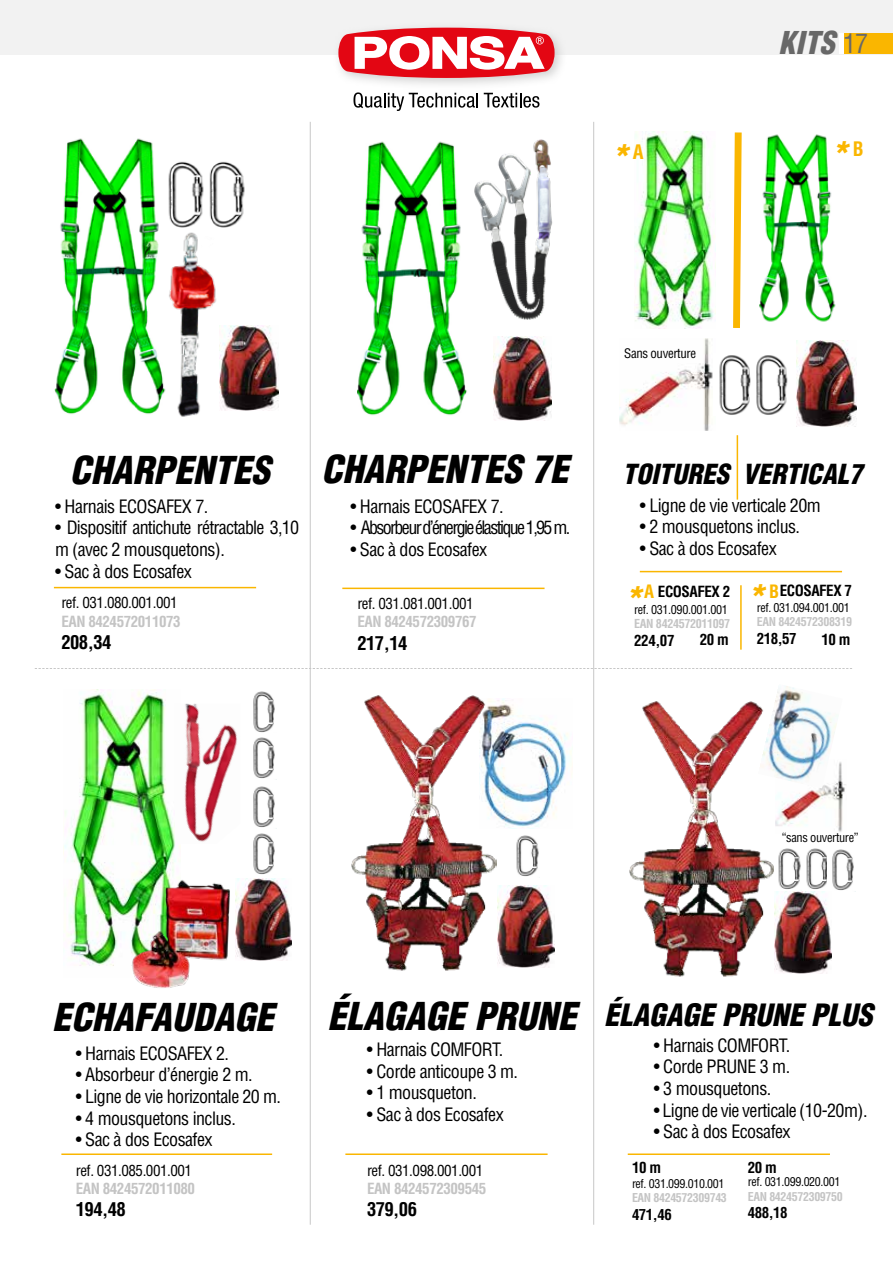
<style>
.page{position:relative;width:893px;height:1263px;background:#fff}
.page>*{position:absolute;margin:0;border:0;box-sizing:border-box;transform-origin:0 0}
.t1{font:italic 900 condensed 37.5px "Helvetica LT Std";color:#000}
.t2{font:italic 900 condensed 34.5px "Helvetica LT Std";color:#fab600}
.t3{font:italic 900 condensed 30.75px "Helvetica LT Std";color:#686868}
.t4{font:italic 900 condensed 30px "Helvetica LT Std";color:#000}
.t5{font:italic 900 condensed 27px "Helvetica LT Std";color:#000}
.t6{font:700 condensed 19.5px "Helvetica LT Std";color:#fab600}
.t7{font:700 condensed 18.6px "Helvetica LT Std";letter-spacing:-.03em;color:#000}
.t8{font:condensed 18px/21.6px "Helvetica LT Std";letter-spacing:-.03em;color:#000}
.t9{font:condensed 18px "Helvetica LT Std";letter-spacing:-.09em;color:#000}
.t10{font:700 condensed 18px "Helvetica LT Std";color:#fab600}
.t11{font:condensed 15px "Helvetica LT Std";letter-spacing:-.03em;color:#000}
.t12{font:700 condensed 15px "Helvetica LT Std";letter-spacing:-.03em;color:#c4c4c4}
.t13{font:700 condensed 15px "Helvetica LT Std";letter-spacing:-.03em;color:#000}
.t14{font:700 condensed 14.85px "Helvetica LT Std";letter-spacing:-.03em;color:#000}
.t15{font:condensed 12.9px "Helvetica LT Std";letter-spacing:-.03em;color:#000}
.t16{font:condensed 12.45px "Helvetica LT Std";letter-spacing:-.03em;color:#000}
.t17{font:condensed 12.15px "Helvetica LT Std";letter-spacing:-.03em;color:#000}
.t18{font:700 condensed 12.15px "Helvetica LT Std";letter-spacing:-.03em;color:#c4c4c4}
.t19{font:condensed 12px "Helvetica LT Std";letter-spacing:-.03em;color:#000}
.t20{font:700 condensed 12px "Helvetica LT Std";letter-spacing:-.03em;color:#c4c4c4}
.s1{font-weight:400;font-style:normal;font-size:26.1px}
.s2{font-size:37.5px}
</style>
<div class="page">
<div style="left:0;top:0;width:893px;height:54px;background:#f2f2f2"></div>
<svg style="left:353px;top:92px;width:125px;height:19px"></svg>
<svg style="left:484px;top:93px;width:55px;height:15px"></svg>
<div style="left:332px;top:22px;width:235px;height:68px;background:#c4c4c4;opacity:.75"></div>
<svg style="left:338px;top:28px;width:217px;height:50px"></svg>
<div style="left:843px;top:33px;width:50px;height:21px;background:#fab600"></div>
<hr style="left:839px;top:33px;width:4px;height:21px;background:#fff">
<img style="left:629px;top:701px;width:144px;height:276px">
<img style="left:775px;top:784px;width:71px;height:48px">
<img style="left:54px;top:138px;width:110px;height:276px">
<img style="left:357px;top:141px;width:110px;height:275px">
<img style="left:634px;top:132px;width:81px;height:196px">
<img style="left:64px;top:690px;width:116px;height:276px">
<img style="left:619px;top:339px;width:94px;height:91px">
<img style="left:161px;top:138px;width:84px;height:90px">
<img style="left:719px;top:355px;width:69px;height:60px">
<img style="left:253px;top:691px;width:22px;height:88px">
<img style="left:516px;top:835px;width:23px;height:42px">
<img style="left:778px;top:848px;width:49px;height:42px">
<img style="left:832px;top:849px;width:22px;height:42px">
<img style="left:253px;top:786px;width:22px;height:42px">
<img style="left:253px;top:833px;width:22px;height:41px">
<hr style="left:310px;top:122px;width:1px;height:1103px;background:#c7c7c7">
<hr style="left:593px;top:122px;width:1px;height:1103px;background:#c7c7c7">
<svg style="left:35px;top:668px;width:817px;height:1px"></svg>
<img style="left:175px;top:704px;width:62px;height:140px">
<img style="left:505px;top:704px;width:67px;height:124px">
<img style="left:758px;top:686px;width:85px;height:102px">
<div style="left:343px;top:687px;width:162px;height:292px;background:#fff;opacity:.75"></div>
<img style="left:350px;top:687px;width:146px;height:291px">
<img style="left:220px;top:326px;width:58px;height:84px">
<img style="left:240px;top:878px;width:52px;height:82px">
<img style="left:498px;top:886px;width:56px;height:81px">
<img style="left:775px;top:891px;width:57px;height:82px">
<img style="left:494px;top:337px;width:58px;height:83px">
<img style="left:797px;top:340px;width:59px;height:86px">
<hr style="left:54px;top:587px;width:202px;height:1px;background:#fab600">
<hr style="left:61px;top:1153px;width:211px;height:2px;background:#fab600">
<hr style="left:345px;top:1153px;width:203px;height:2px;background:#fab600">
<hr style="left:628px;top:1153px;width:202px;height:2px;background:#fab600">
<hr style="left:342px;top:588px;width:203px;height:1px;background:#fab600">
<hr style="left:640px;top:571px;width:202px;height:1px;background:#fab600">
<svg style="left:733px;top:132px;width:9px;height:196px;background:#fbc73b"></svg>
<img style="left:759px;top:134px;width:77px;height:188px">
<hr style="left:740px;top:585px;width:2px;height:65px;background:#fab600">
<hr style="left:737px;top:435px;width:1px;height:65px;background:#fab600">
<img style="left:119px;top:873px;width:121px;height:115px">
<img style="left:164px;top:232px;width:52px;height:185px">
<img style="left:474px;top:140px;width:79px;height:180px">
<h2 class="t2" style="left:611px;top:135px;width:19px">*</h2>
<p class="t6" style="left:633px;top:139px;width:12px">A</p>
<h3 class="t3" style="left:778px;top:23px;width:91px">KITS <span class="s1">17</span></h3>
<h2 class="t2" style="left:831px;top:133px;width:35px">* <sup>B</sup></h2>
<h1 class="t1" style="left:70px;top:447px;width:202px">CHARPENTES</h1>
<h1 class="t1" style="left:321px;top:446px;width:248px">CHARPENTES 7E</h1>
<p class="t8" style="left:55px;top:495px;width:155px">• Harnais ECOSAFEX 7.</p>
<p class="t8" style="left:55px;top:517px;width:245px">• Dispositif antichute rétractable 3,10 m (avec 2 mousquetons).</p>
<p class="t8" style="left:55px;top:560px;width:138px">• Sac à dos Ecosafex</p>
<p class="t11" style="left:61px;top:594px;width:118px">ref. 031.080.001.001</p>
<p class="t12" style="left:61px;top:612px;width:121px">EAN 8424572011073</p>
<p class="t7" style="left:61px;top:630px;width:52px">208,34</p>
<p class="t8" style="left:350px;top:495px;width:155px">• Harnais ECOSAFEX 7.</p>
<p class="t9" style="left:350px;top:516px;width:221px">• Absorbeur d’énergie élastique 1,95 m.</p>
<p class="t8" style="left:350px;top:538px;width:138px">• Sac à dos Ecosafex</p>
<p class="t11" style="left:357px;top:594px;width:118px">ref. 031.081.001.001</p>
<p class="t12" style="left:357px;top:612px;width:121px">EAN 8424572309767</p>
<p class="t7" style="left:357px;top:631px;width:52px">217,14</p>
<p class="t15" style="left:624px;top:345px;width:73px">Sans ouverture</p>
<h3 class="t5" style="left:623px;top:457px;width:241px">TOITURES VERTICAL7</h3>
<p class="t8" style="left:640px;top:494px;width:182px">• Ligne de vie verticale 20m</p>
<p class="t8" style="left:640px;top:516px;width:162px">• 2 mousquetons inclus.</p>
<p class="t8" style="left:640px;top:538px;width:138px">• Sac à dos Ecosafex</p>
<p class="t10" style="left:644px;top:580px;width:12px">A</p>
<p class="t13" style="left:658px;top:582px;width:74px">ECOSAFEX 2</p>
<h2 class="t2" style="left:624px;top:577px;width:19px">*</h2>
<h2 class="t2" style="left:747px;top:575px;width:19px">*</h2>
<p class="t13" style="left:780px;top:581px;width:74px">ECOSAFEX 7</p>
<p class="t10" style="left:769px;top:580px;width:12px">B</p>
<p class="t19" style="left:757px;top:600px;width:94px">ref. 031.094.001.001</p>
<p class="t20" style="left:757px;top:614px;width:97px">EAN 8424572308319</p>
<p class="t14" style="left:757px;top:629px;width:41px">218,57</p>
<p class="t17" style="left:634px;top:601px;width:95px">ref. 031.090.001.001</p>
<p class="t18" style="left:634px;top:616px;width:98px">EAN 8424572011097</p>
<p class="t13" style="left:634px;top:631px;width:42px">224,07</p>
<p class="t13" style="left:700px;top:630px;width:31px">20 m</p>
<p class="t13" style="left:821px;top:630px;width:31px">10 m</p>
<p class="t16" style="left:782px;top:829px;width:78px">“sans ouverture”</p>
<h1 class="t1" style="left:52px;top:993px;width:223px">ECHAFAUDAGE</h1>
<p class="t8" style="left:76px;top:1042px;width:155px">• Harnais ECOSAFEX 2.</p>
<p class="t8" style="left:76px;top:1064px;width:178px">• Absorbeur d’énergie 2 m.</p>
<p class="t8" style="left:76px;top:1085px;width:207px">• Ligne de vie horizontale 20 m.</p>
<p class="t8" style="left:76px;top:1107px;width:162px">• 4 mousquetons inclus.</p>
<p class="t8" style="left:76px;top:1129px;width:138px">• Sac à dos Ecosafex</p>
<p class="t11" style="left:76px;top:1161px;width:118px">ref. 031.085.001.001</p>
<p class="t12" style="left:76px;top:1179px;width:121px">EAN 8424572011080</p>
<p class="t7" style="left:76px;top:1197px;width:52px">194,48</p>
<h3 class="t4" style="left:327px;top:996px;width:547px"><span class="s2">ÉLAGAGE PRUNE</span> ÉLAGAGE PRUNE PLUS</h3>
<p class="t8" style="left:367px;top:1039px;width:138px">• Harnais COMFORT.</p>
<p class="t8" style="left:367px;top:1060px;width:153px">• Corde anticoupe 3 m.</p>
<p class="t8" style="left:367px;top:1082px;width:111px">• 1 mousqueton.</p>
<p class="t8" style="left:367px;top:1103px;width:138px">• Sac à dos Ecosafex</p>
<p class="t11" style="left:367px;top:1161px;width:118px">ref. 031.098.001.001</p>
<p class="t12" style="left:367px;top:1179px;width:121px">EAN 8424572309545</p>
<p class="t7" style="left:367px;top:1197px;width:52px">379,06</p>
<p class="t8" style="left:654px;top:1034px;width:138px">• Harnais COMFORT.</p>
<p class="t8" style="left:654px;top:1056px;width:138px">• Corde PRUNE 3 m.</p>
<p class="t8" style="left:654px;top:1077px;width:119px">• 3 mousquetons.</p>
<p class="t8" style="left:654px;top:1099px;width:215px">• Ligne de vie verticale (10-20m).</p>
<p class="t8" style="left:654px;top:1121px;width:138px">• Sac à dos Ecosafex</p>
<p class="t13" style="left:632px;top:1158px;width:31px">10 m</p>
<p class="t13" style="left:748px;top:1158px;width:31px">20 m</p>
<p class="t19" style="left:632px;top:1176px;width:94px">ref. 031.099.010.001</p>
<p class="t20" style="left:632px;top:1190px;width:96px">EAN 8424572309743</p>
<p class="t14" style="left:632px;top:1205px;width:41px">471,46</p>
<p class="t19" style="left:748px;top:1174px;width:94px">ref. 031.099.020.001</p>
<p class="t20" style="left:748px;top:1188px;width:96px">EAN 8424572309750</p>
<p class="t14" style="left:748px;top:1203px;width:41px">488,18</p>
</div>
